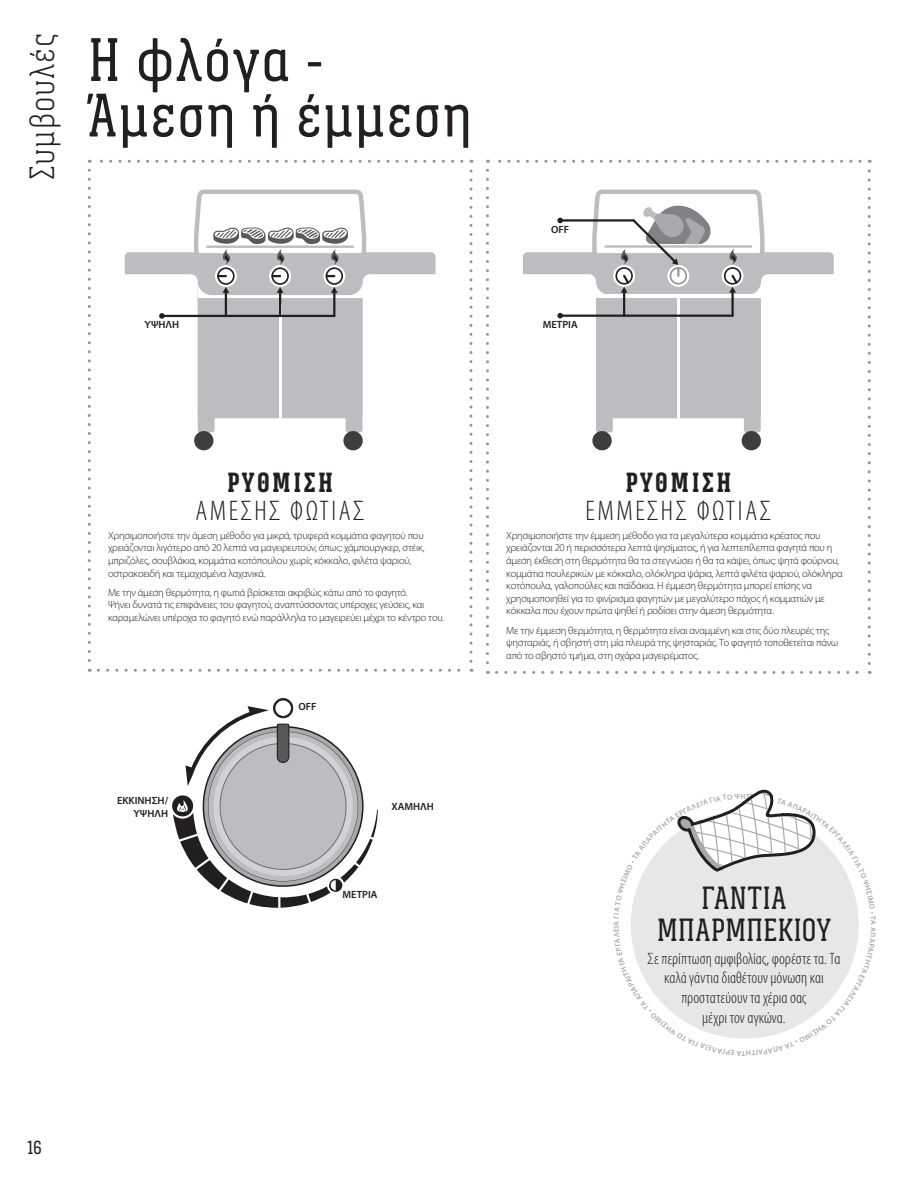
<style>
.page{position:relative;width:918px;height:1188px;background:#fff}
.page>*{position:absolute;margin:0;border:0;box-sizing:border-box;transform-origin:0 0}
.t1{font:63px/55.5px "Weber Serif";letter-spacing:.02em;color:#231f20}
.t2{font:300 36px "Weber Serif";letter-spacing:.02em;color:#231f20}
.t3{font:33px/31.5px "Weber Serif";letter-spacing:.005em;color:#231f20;text-align:center}
.t4{font:300 condensed 28.5px "Myriad Pro";letter-spacing:.09em;color:#231f20}
.t5{font:700 28.5px "Weber Serif";letter-spacing:.09em;color:#231f20}
.t6{font:19.5px "Weber Serif";color:#231f20}
.t7{font:300 condensed 16.5px/19.8px "Myriad Pro";color:#231f20;text-align:center}
.t8{font:300 10.5px/12.6px "Myriad Pro";letter-spacing:-.02em;color:#231f20}
.t9{font:600 10.5px/12.6px "Myriad Pro";color:#231f20;text-align:right}
.t10{font:600 10.5px "Myriad Pro";color:#231f20}
</style>
<div class="page">
<svg style="left:88px;top:170px;width:3px;height:502px"></svg>
<svg style="left:98px;top:669px;width:374px;height:3px"></svg>
<svg style="left:470px;top:160px;width:2px;height:501px"></svg>
<svg style="left:89px;top:160px;width:373px;height:3px"></svg>
<svg style="left:486px;top:170px;width:3px;height:504px"></svg>
<svg style="left:497px;top:671px;width:373px;height:3px"></svg>
<svg style="left:868px;top:160px;width:3px;height:503px"></svg>
<svg style="left:488px;top:160px;width:372px;height:3px"></svg>
<svg style="left:172px;top:698px;width:206px;height:210px"></svg>
<div style="left:346px;top:294px;width:17px;height:138px;background:#bcbdc0;border-radius:2px"></div>
<div style="left:198px;top:292px;width:17px;height:140px;background:#bcbdc0;border-radius:2px"></div>
<div style="left:198px;top:280px;width:165px;height:138px;background:#bcbdc0;border-radius:5px"></div>
<div style="left:194px;top:431px;width:19px;height:19px;background:#3e3e3f;border-radius:50%"></div>
<div style="left:343px;top:431px;width:20px;height:19px;background:#3e3e3f;border-radius:50%"></div>
<div style="left:198px;top:280px;width:165px;height:17px;background:#fff"></div>
<hr style="left:279px;top:305px;width:2px;height:113px;background:#fff">
<hr style="left:162px;top:315px;width:172px;height:2px;background:#231f20">
<svg style="left:159px;top:313px;width:6px;height:6px"></svg>
<hr style="left:333px;top:292px;width:2px;height:24px;background:#231f20">
<hr style="left:279px;top:292px;width:2px;height:24px;background:#231f20">
<hr style="left:225px;top:292px;width:2px;height:24px;background:#231f20">
<svg style="left:125px;top:190px;width:311px;height:105px"></svg>
<div style="left:744px;top:294px;width:17px;height:138px;background:#bcbdc0;border-radius:2px"></div>
<div style="left:596px;top:292px;width:17px;height:140px;background:#bcbdc0;border-radius:2px"></div>
<div style="left:596px;top:280px;width:165px;height:138px;background:#bcbdc0;border-radius:5px"></div>
<div style="left:592px;top:431px;width:20px;height:19px;background:#3e3e3f;border-radius:50%"></div>
<div style="left:742px;top:431px;width:19px;height:19px;background:#3e3e3f;border-radius:50%"></div>
<hr style="left:677px;top:305px;width:2px;height:113px;background:#fff">
<svg style="left:523px;top:190px;width:311px;height:128px"></svg>
<svg style="left:631px;top:789px;width:228px;height:250px"></svg>
<h2 class="t2" style="left:22px;top:180px;width:148px;rotate:-90deg">Συμβουλές</h2>
<h1 class="t1" style="left:88px;top:32px;width:386px">Η φλόγα -<br>Άμεση ή έμμεση</h1>
<p class="t10" style="left:551px;top:223px;width:20px">OFF</p>
<p class="t10" style="left:145px;top:318px;width:36px">ΥΨΗΛΗ</p>
<p class="t10" style="left:543px;top:318px;width:37px">ΜΕΤΡΙΑ</p>
<h3 class="t6" style="left:27px;top:1137px;width:16px">16</h3>
<h3 class="t5" style="left:227px;top:466px;width:108px">ΡΥΘΜΙΣΗ</h3>
<h3 class="t4" style="left:196px;top:494px;width:171px">ΑΜΕΣΗΣ ΦΩΤΙΑΣ</h3>
<p class="t8" style="left:108px;top:529px;width:318px">Χρησιμοποιήστε την άμεση μέθοδο για μικρά, τρυφερά κομμάτια φαγητού που χρειάζονται λιγότερο από 20 λεπτά να μαγειρευτούν, όπως: χάμπουργκερ, στέικ, μπριζόλες, σουβλάκια, κομμάτια κοτόπουλου χωρίς κόκκαλο, φιλέτα ψαριού, οστρακοειδή και τεμαχισμένα λαχανικά.</p>
<p class="t8" style="left:108px;top:586px;width:338px">Με την άμεση θερμότητα, η φωτιά βρίσκεται ακριβώς κάτω από το φαγητό.<br>Ψήνει δυνατά τις επιφάνειες του φαγητού, αναπτύσσοντας υπέροχες γεύσεις, και καραμελώνει υπέροχα το φαγητό ενώ παράλληλα το μαγειρεύει μέχρι το κέντρο του.</p>
<p class="t9" style="left:117px;top:794px;width:53px">ΕΚΚΙΝΗΣΗ/<br>ΥΨΗΛΗ</p>
<p class="t9" style="left:298px;top:700px;width:20px">OFF</p>
<p class="t9" style="left:392px;top:800px;width:44px">ΧΑΜΗΛΗ</p>
<p class="t9" style="left:343px;top:888px;width:37px">ΜΕΤΡΙΑ</p>
<h3 class="t5" style="left:625px;top:466px;width:108px">ΡΥΘΜΙΣΗ</h3>
<h3 class="t4" style="left:585px;top:494px;width:187px">ΕΜΜΕΣΗΣ ΦΩΤΙΑΣ</h3>
<p class="t8" style="left:506px;top:529px;width:338px">Χρησιμοποιήστε την έμμεση μέθοδο για τα μεγαλύτερα κομμάτια κρέατος που χρειάζονται 20 ή περισσότερα λεπτά ψησίματος, ή για λεπτεπίλεπτα φαγητά που η άμεση έκθεση στη θερμότητα θα τα στεγνώσει ή θα τα κάψει, όπως: ψητά φούρνου, κομμάτια πουλερικών με κόκκαλο, ολόκληρα ψάρια, λεπτά φιλέτα ψαριού, ολόκληρα κοτόπουλα, γαλοπούλες και παϊδάκια. Η έμμεση θερμότητα μπορεί επίσης να χρησιμοποιηθεί για το φινίρισμα φαγητών με μεγαλύτερο πάχος ή κομματιών με κόκκαλα που έχουν πρώτα ψηθεί ή ροδίσει στην άμεση θερμότητα.</p>
<p class="t8" style="left:506px;top:624px;width:334px">Με την έμμεση θερμότητα, η θερμότητα είναι αναμμένη και στις δύο πλευρές της ψησταριάς, ή σβηστή στη μία πλευρά της ψησταριάς. Το φαγητό τοποθετείται πάνω από το σβηστό τμήμα, στη σχάρα μαγειρέματος.</p>
<h3 class="t3" style="left:657px;top:882px;width:176px">ΓΑΝΤΙΑ<br>ΜΠΑΡΜΠΕΚΙΟΥ</h3>
<h3 class="t7" style="left:648px;top:948px;width:194px">Σε περίπτωση αμφιβολίας, φορέστε τα. Τα καλά γάντια διαθέτουν μόνωση και προστατεύουν τα χέρια σας<br>μέχρι τον αγκώνα.</h3>
</div>
